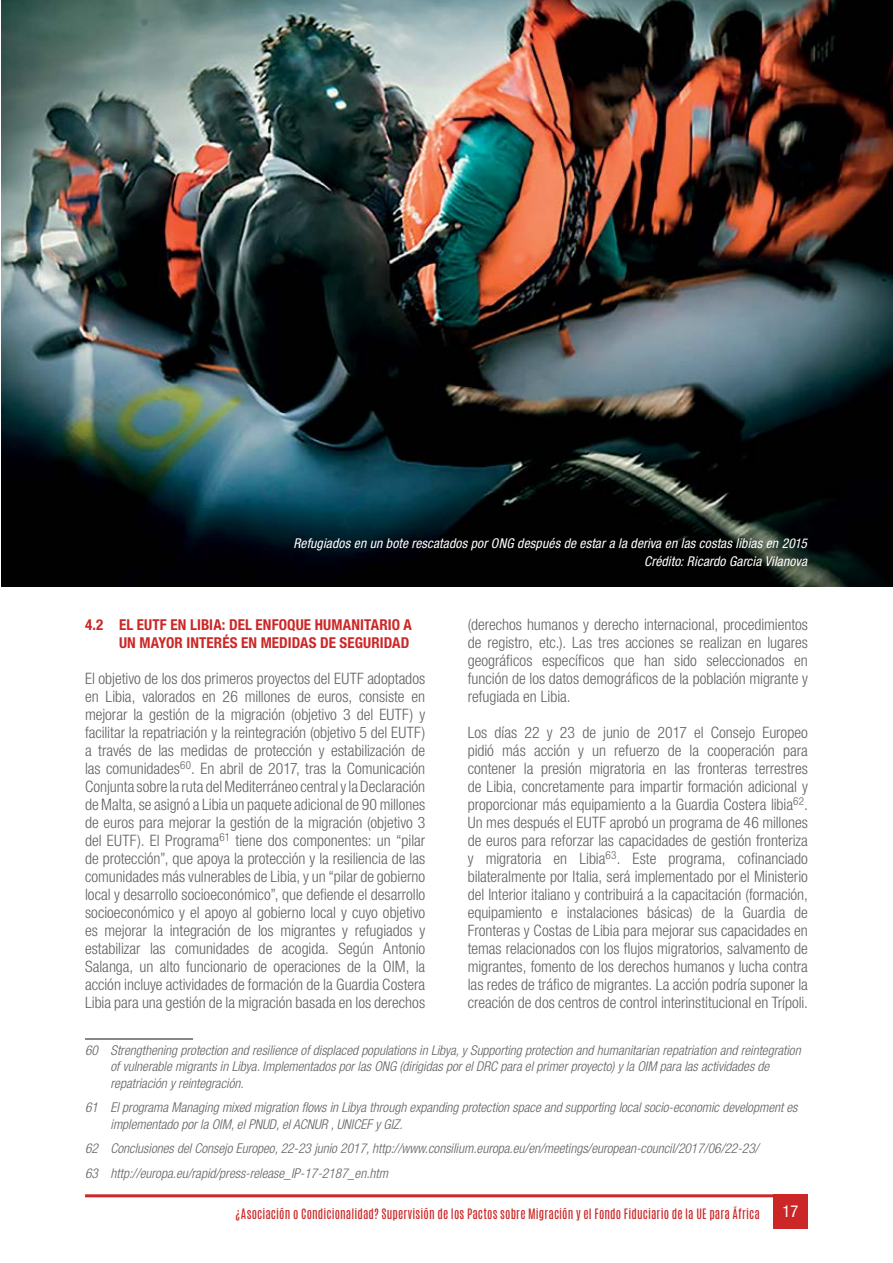
<style>
.page{position:relative;width:893px;height:1263px;background:#fff}
.page>*{position:absolute;margin:0;border:0;box-sizing:border-box;transform-origin:0 0}
.t1{font:condensed 16.5px "Helvetica Neue LT Pro";color:#fff}
.t2{font:300 condensed 15.75px/18px "Helvetica Neue LT Std";color:#626163;text-align:justify}
.t3{font:700 condensed 15px/18px "Helvetica Neue LT Std";letter-spacing:.005em;color:#cc2727;text-align:right}
.t4{font:italic 300 condensed 13.5px/16.2px "Helvetica Neue LT Std";color:#626163}
.t5{font:italic condensed 13.5px/18px "Helvetica Neue LT Std";letter-spacing:.015em;color:#fff;text-align:right}
.t6{font:12px "Antonio";letter-spacing:.005em;color:#cc2727}
</style>
<div class="page">
<hr style="left:85px;top:1194px;width:723px;height:3px;background:#cc2727">
<div style="left:774px;top:1194px;width:34px;height:34px;background:#cc2727"></div>
<hr style="left:85px;top:1038px;width:108px;height:2px;background:#626163">
<img style="left:2px;top:0;width:891px;height:586px">
<p class="t5" style="left:293px;top:534px;width:515px">Refugiados en un bote rescatados por ONG después de estar a la deriva en las costas libias en 2015<br>Crédito: Ricardo Garcia Vilanova</p>
<p class="t2" style="left:468px;top:615px;width:342px">(derechos humanos y derecho internacional, procedimientos de registro, etc.). Las tres acciones se realizan en lugares geográficos específicos que han sido seleccionados en función de los datos demográficos de la población migrante y refugiada en Libia.</p>
<p class="t2" style="left:468px;top:723px;width:342px">Los días 22 y 23 de junio de 2017 el Consejo Europeo pidió más acción y un refuerzo de la cooperación para contener la presión migratoria en las fronteras terrestres de Libia, concretamente para impartir formación adicional y proporcionar más equipamiento a la Guardia Costera libia<sup>62</sup>.<br>Un mes después el EUTF aprobó un programa de 46 millones de euros para reforzar las capacidades de gestión fronteriza y migratoria en Libia<sup>63</sup>. Este programa, cofinanciado bilateralmente por Italia, será implementado por el Ministerio del Interior italiano y contribuirá a la capacitación (formación, equipamiento e instalaciones básicas) de la Guardia de Fronteras y Costas de Libia para mejorar sus capacidades en temas relacionados con los flujos migratorios, salvamento de migrantes, fomento de los derechos humanos y lucha contra las redes de tráfico de migrantes. La acción podría suponer la creación de dos centros de control interinstitucional en Trípoli.</p>
<p class="t3" style="left:85px;top:615px;width:328px">4.2 EL EUTF EN LIBIA: DEL ENFOQUE HUMANITARIO A<br>UN MAYOR INTERÉS EN MEDIDAS DE SEGURIDAD</p>
<p class="t2" style="left:85px;top:669px;width:342px">El objetivo de los dos primeros proyectos del EUTF adoptados en Libia, valorados en 26 millones de euros, consiste en mejorar la gestión de la migración (objetivo 3 del EUTF) y facilitar la repatriación y la reintegración (objetivo 5 del EUTF) a través de las medidas de protección y estabilización de las comunidades<sup>60</sup>. En abril de 2017, tras la Comunicación Conjunta sobre la ruta del Mediterráneo central y la Declaración de Malta, se asignó a Libia un paquete adicional de 90 millones de euros para mejorar la gestión de la migración (objetivo 3 del EUTF). El Programa<sup>61</sup> tiene dos componentes: un “pilar de protección”, que apoya la protección y la resiliencia de las comunidades más vulnerables de Libia, y un “pilar de gobierno local y desarrollo socioeconómico”, que defiende el desarrollo socioeconómico y el apoyo al gobierno local y cuyo objetivo es mejorar la integración de los migrantes y refugiados y estabilizar las comunidades de acogida. Según Antonio Salanga, un alto funcionario de operaciones de la OIM, la acción incluye actividades de formación de la Guardia Costera Libia para una gestión de la migración basada en los derechos</p>
<p class="t4" style="left:111px;top:1043px;width:692px;text-indent:-26px">60 Strengthening protection and resilience of displaced populations in Libya, y Supporting protection and humanitarian repatriation and reintegration of vulnerable migrants in Libya. Implementados por las ONG (dirigidas por el DRC para el primer proyecto) y la OIM para las actividades de repatriación y reintegración.</p>
<p class="t4" style="left:111px;top:1100px;width:688px;text-indent:-26px">61 El programa Managing mixed migration flows in Libya through expanding protection space and supporting local socio-economic development es implementado por la OIM, el PNUD, el ACNUR , UNICEF y GIZ.</p>
<p class="t4" style="left:85px;top:1136px;width:675px;line-height:24.8px">62 Conclusiones del Consejo Europeo, 22-23 junio 2017, http://www.consilium.europa.eu/en/meetings/european-council/2017/06/22-23/<br>63 http://europa.eu/rapid/press-release_IP-17-2187_en.htm</p>
<p class="t6" style="left:235px;top:1205px;width:527px">¿Asociación o Condicionalidad? Supervisión de los Pactos sobre Migración y el Fondo Fiduciario de la UE para África</p>
<p class="t1" style="left:783px;top:1201px;width:17px">17</p>
</div>
